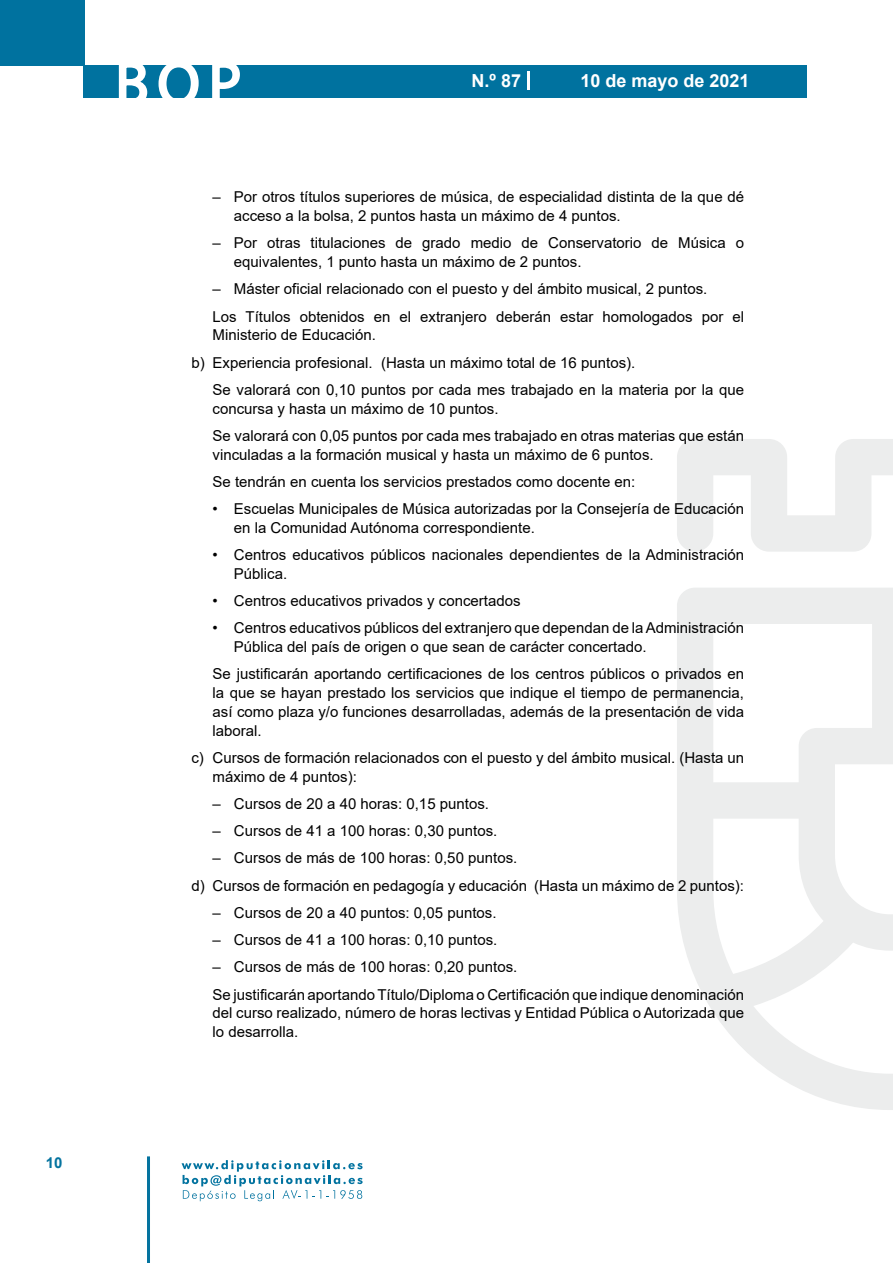
<style>
.page{position:relative;width:893px;height:1263px;background:#fff}
.page>*{position:absolute;margin:0;border:0;box-sizing:border-box;transform-origin:0 0}
.t1{font:500 61.5px "Avant Garde";color:#fff}
.t2{font:700 18px "Arial";color:#fff}
.t3{font:15px/18.8px "Arial";color:#000}
.t4{font:700 15px "Arial";color:#04739f}
</style>
<div class="page">
<div style="left:0;top:0;width:85px;height:65px;background:#00729f"></div>
<div style="left:84px;top:65px;width:723px;height:33px;background:#00729f"></div>
<svg style="left:118px;top:65px;width:30px;height:33px"></svg>
<svg style="left:158px;top:65px;width:41px;height:33px"></svg>
<svg style="left:212px;top:65px;width:28px;height:33px"></svg>
<svg style="left:182px;top:1160px;width:181px;height:41px"></svg>
<hr style="left:147px;top:1156px;width:3px;height:107px;background:#04739f">
<svg style="left:528px;top:71px;width:2px;height:19px"></svg>
<svg style="left:677px;top:439px;width:216px;height:671px"></svg>
<p class="t4" style="left:46px;top:1152px;width:18px">10</p>
<h1 class="t1" style="left:115px;top:46px;width:128px">BOP</h1>
<p class="t2" style="left:472px;top:68px;width:51px">N.º 87</p>
<p class="t2" style="left:580px;top:68px;width:171px">10 de mayo de 2021</p>
<p class="t3" style="left:234px;top:188px;width:512px;text-indent:-21px">– Por otros títulos superiores de música, de especialidad distinta de la que dé acceso a la bolsa, 2 puntos hasta un máximo de 4 puntos.</p>
<p class="t3" style="left:234px;top:234px;width:512px;text-indent:-21px">– Por otras titulaciones de grado medio de Conservatorio de Música o equivalentes, 1 punto hasta un máximo de 2 puntos.</p>
<p class="t3" style="left:213px;top:275px;width:533px;line-height:27.3px">– Máster oficial relacionado con el puesto y del ámbito musical, 2 puntos.<br>Los Títulos obtenidos en el extranjero deberán estar homologados por el</p>
<p class="t3" style="left:213px;top:326px;width:165px">Ministerio de Educación.</p>
<p class="t3" style="left:191px;top:353px;width:445px">b) Experiencia profesional. (Hasta un máximo total de 16 puntos).</p>
<p class="t3" style="left:213px;top:380px;width:533px">Se valorará con 0,10 puntos por cada mes trabajado en la materia por la que</p>
<p class="t3" style="left:213px;top:395px;width:533px;line-height:27.3px">concursa y hasta un máximo de 10 puntos.<br>Se valorará con 0,05 puntos por cada mes trabajado en otras materias que están</p>
<p class="t3" style="left:213px;top:441px;width:443px;line-height:27.3px">vinculadas a la formación musical y hasta un máximo de 6 puntos.<br>Se tendrán en cuenta los servicios prestados como docente en:</p>
<p class="t3" style="left:234px;top:499px;width:512px;text-indent:-21px">• Escuelas Municipales de Música autorizadas por la Consejería de Educación en la Comunidad Autónoma correspondiente.</p>
<p class="t3" style="left:234px;top:545px;width:512px;text-indent:-21px">• Centros educativos públicos nacionales dependientes de la Administración<br>Pública.</p>
<p class="t3" style="left:213px;top:591px;width:310px">• Centros educativos privados y concertados</p>
<p class="t3" style="left:234px;top:619px;width:512px;text-indent:-21px">• Centros educativos públicos del extranjero que dependan de la Administración<br>Pública del país de origen o que sean de carácter concertado.</p>
<p class="t3" style="left:213px;top:665px;width:533px;text-align:justify">Se justificarán aportando certificaciones de los centros públicos o privados en la que se hayan prestado los servicios que indique el tiempo de permanencia, así como plaza y/o funciones desarrolladas, además de la presentación de vida laboral.</p>
<p class="t3" style="left:213px;top:748px;width:533px;text-indent:-21px">c) Cursos de formación relacionados con el puesto y del ámbito musical. (Hasta un máximo de 4 puntos):</p>
<p class="t3" style="left:213px;top:794px;width:278px">– Cursos de 20 a 40 horas: 0,15 puntos.</p>
<p class="t3" style="left:213px;top:821px;width:286px">– Cursos de 41 a 100 horas: 0,30 puntos.</p>
<p class="t3" style="left:191px;top:844px;width:554px;line-height:27.3px;text-indent:21px">– Cursos de más de 100 horas: 0,50 puntos.<br>d) Cursos de formación en pedagogía y educación (Hasta un máximo de 2 puntos):</p>
<p class="t3" style="left:213px;top:903px;width:285px">– Cursos de 20 a 40 puntos: 0,05 puntos.</p>
<p class="t3" style="left:213px;top:930px;width:286px">– Cursos de 41 a 100 horas: 0,10 puntos.</p>
<p class="t3" style="left:213px;top:953px;width:533px;line-height:27.3px">– Cursos de más de 100 horas: 0,20 puntos.<br>Se justificarán aportando Título/Diploma o Certificación que indique denominación</p>
<p class="t3" style="left:213px;top:1004px;width:533px">del curso realizado, número de horas lectivas y Entidad Pública o Autorizada que lo desarrolla.</p>
</div>
